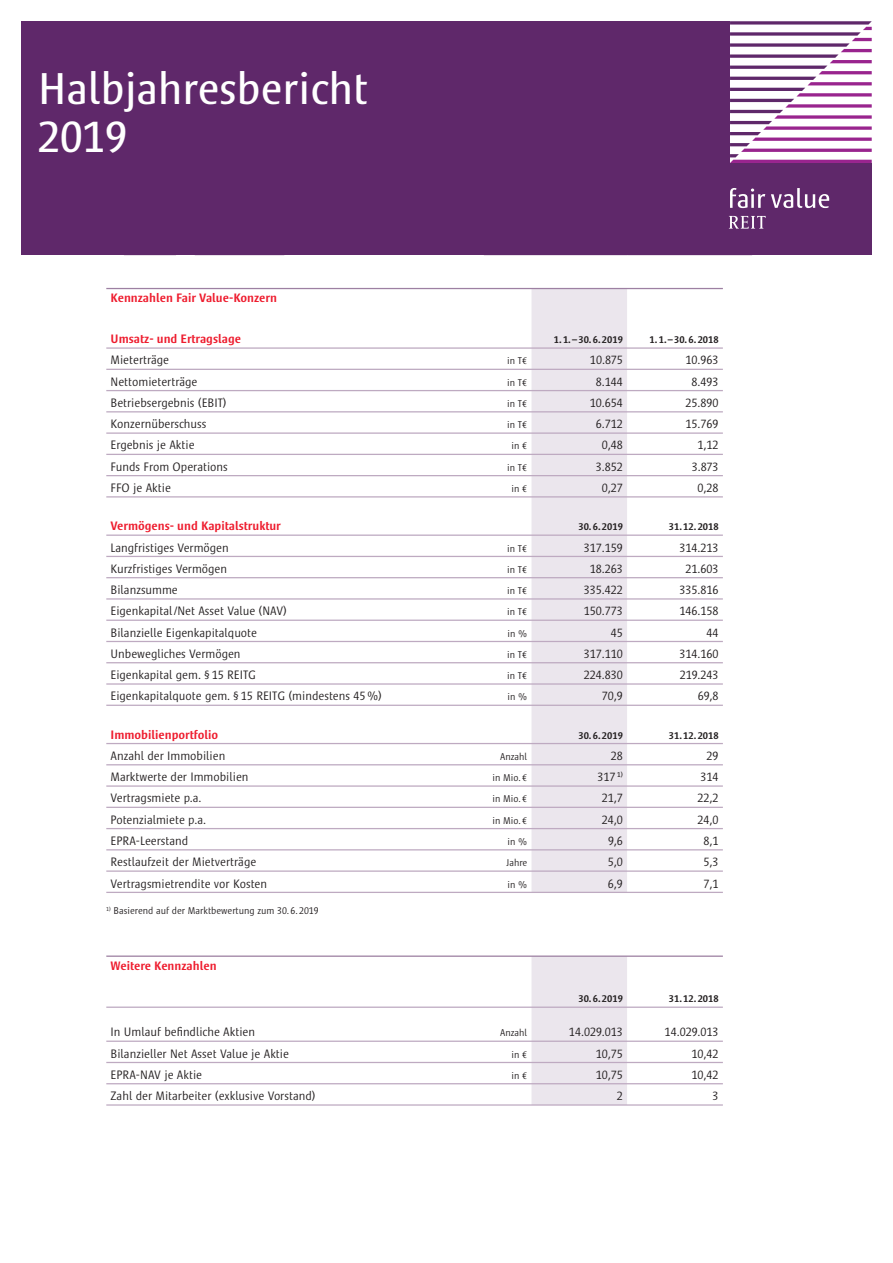
<style>
.page{position:relative;width:893px;height:1263px;background:#fff}
.page>*{position:absolute;margin:0;border:0;box-sizing:border-box;transform-origin:0 0}
.t1{font:45.45px/48px "Satero Sans LT Pro";color:#fff}
.t2{font:300 12.45px "Satero Sans LT Pro";color:#231f20}
.t3{font:500 12.45px "Satero Sans LT Pro";color:#ee1b2d}
.t4{font:300 10.05px "Satero Sans LT Pro";color:#231f20}
.t5{font:500 10.05px "Satero Sans LT Pro";color:#231f20}
</style>
<div class="page">
<div style="left:21px;top:21px;width:851px;height:234px;background:#5f286a"></div>
<svg style="left:728px;top:21px;width:144px;height:208px"></svg>
<div style="left:531px;top:289px;width:96px;height:603px;background:#ebe6ed"></div>
<svg style="left:627px;top:289px;width:96px;height:603px"></svg>
<hr style="left:106px;top:288px;width:617px;height:1px;background:#9d80a2">
<hr style="left:106px;top:347px;width:617px;height:2px;background:#beaac1">
<hr style="left:106px;top:369px;width:617px;height:1px;background:#beaac1">
<hr style="left:106px;top:390px;width:617px;height:1px;background:#beaac1">
<hr style="left:106px;top:411px;width:617px;height:1px;background:#beaac1">
<hr style="left:106px;top:432px;width:617px;height:2px;background:#beaac1">
<hr style="left:106px;top:454px;width:617px;height:1px;background:#beaac1">
<hr style="left:106px;top:475px;width:617px;height:1px;background:#beaac1">
<hr style="left:106px;top:496px;width:617px;height:1px;background:#beaac1">
<hr style="left:106px;top:534px;width:617px;height:2px;background:#beaac1">
<hr style="left:106px;top:556px;width:617px;height:1px;background:#beaac1">
<hr style="left:106px;top:577px;width:617px;height:1px;background:#beaac1">
<hr style="left:106px;top:598px;width:617px;height:2px;background:#beaac1">
<hr style="left:106px;top:620px;width:617px;height:1px;background:#beaac1">
<hr style="left:106px;top:641px;width:617px;height:1px;background:#beaac1">
<hr style="left:106px;top:662px;width:617px;height:1px;background:#beaac1">
<hr style="left:106px;top:683px;width:617px;height:2px;background:#beaac1">
<hr style="left:106px;top:705px;width:617px;height:1px;background:#beaac1">
<hr style="left:106px;top:743px;width:617px;height:1px;background:#beaac1">
<hr style="left:106px;top:764px;width:617px;height:1px;background:#beaac1">
<hr style="left:106px;top:785px;width:617px;height:2px;background:#beaac1">
<hr style="left:106px;top:807px;width:617px;height:1px;background:#beaac1">
<hr style="left:106px;top:828px;width:617px;height:1px;background:#beaac1">
<hr style="left:106px;top:849px;width:617px;height:1px;background:#beaac1">
<hr style="left:106px;top:870px;width:617px;height:2px;background:#beaac1">
<hr style="left:106px;top:892px;width:617px;height:1px;background:#beaac1">
<svg style="left:531px;top:957px;width:192px;height:147px"></svg>
<hr style="left:106px;top:955px;width:617px;height:2px;background:#9d80a2">
<hr style="left:106px;top:1006px;width:617px;height:2px;background:#beaac1">
<hr style="left:106px;top:1040px;width:617px;height:2px;background:#beaac1">
<hr style="left:106px;top:1062px;width:617px;height:1px;background:#beaac1">
<hr style="left:106px;top:1083px;width:617px;height:1px;background:#beaac1">
<hr style="left:106px;top:1104px;width:617px;height:2px;background:#beaac1">
<h1 class="t1" style="left:38px;top:68px;width:331px">Halbjahresbericht<br>2019</h1>
<p class="t3" style="left:111px;top:293px;width:168px">Kennzahlen Fair Value-Konzern</p>
<p class="t3" style="left:111px;top:334px;width:132px">Umsatz- und Ertragslage</p>
<p class="t5" style="left:554px;top:336px;width:71px">1. 1. – 30. 6. 2019</p>
<p class="t5" style="left:650px;top:336px;width:71px">1. 1. – 30. 6. 2018</p>
<p class="t2" style="left:111px;top:355px;width:60px">Mieterträge</p>
<p class="t4" style="left:507px;top:357px;width:21px">in T€</p>
<p class="t2" style="left:590px;top:355px;width:34px">10.875</p>
<p class="t2" style="left:685px;top:355px;width:35px">10.963</p>
<p class="t2" style="left:111px;top:376px;width:88px">Nettomieterträge</p>
<p class="t4" style="left:507px;top:378px;width:21px">in T€</p>
<p class="t2" style="left:596px;top:376px;width:29px">8.144</p>
<p class="t2" style="left:691px;top:376px;width:29px">8.493</p>
<p class="t2" style="left:111px;top:398px;width:118px">Betriebsergebnis (EBIT)</p>
<p class="t4" style="left:507px;top:399px;width:21px">in T€</p>
<p class="t2" style="left:590px;top:398px;width:35px">10.654</p>
<p class="t2" style="left:685px;top:398px;width:35px">25.890</p>
<p class="t2" style="left:111px;top:419px;width:97px">Konzernüberschuss</p>
<p class="t4" style="left:507px;top:421px;width:21px">in T€</p>
<p class="t2" style="left:596px;top:419px;width:29px">6.712</p>
<p class="t2" style="left:685px;top:419px;width:35px">15.769</p>
<p class="t2" style="left:111px;top:440px;width:86px">Ergebnis je Aktie</p>
<p class="t4" style="left:512px;top:442px;width:17px">in €</p>
<p class="t2" style="left:602px;top:440px;width:23px">0,48</p>
<p class="t2" style="left:698px;top:440px;width:23px">1,12</p>
<p class="t2" style="left:111px;top:462px;width:119px">Funds From Operations</p>
<p class="t4" style="left:507px;top:463px;width:21px">in T€</p>
<p class="t2" style="left:596px;top:462px;width:29px">3.852</p>
<p class="t2" style="left:692px;top:462px;width:28px">3.873</p>
<p class="t2" style="left:111px;top:483px;width:62px">FFO je Aktie</p>
<p class="t4" style="left:512px;top:485px;width:17px">in €</p>
<p class="t2" style="left:602px;top:483px;width:23px">0,27</p>
<p class="t2" style="left:698px;top:483px;width:23px">0,28</p>
<p class="t3" style="left:111px;top:521px;width:172px">Vermögens- und Kapitalstruktur</p>
<p class="t5" style="left:578px;top:523px;width:46px">30. 6. 2019</p>
<p class="t5" style="left:669px;top:523px;width:51px">31. 12. 2018</p>
<p class="t2" style="left:111px;top:542px;width:120px">Langfristiges Vermögen</p>
<p class="t4" style="left:507px;top:544px;width:21px">in T€</p>
<p class="t2" style="left:584px;top:542px;width:41px">317.159</p>
<p class="t2" style="left:679px;top:542px;width:41px">314.213</p>
<p class="t2" style="left:111px;top:564px;width:118px">Kurzfristiges Vermögen</p>
<p class="t4" style="left:507px;top:565px;width:21px">in T€</p>
<p class="t2" style="left:590px;top:564px;width:35px">18.263</p>
<p class="t2" style="left:685px;top:564px;width:35px">21.603</p>
<p class="t2" style="left:111px;top:585px;width:69px">Bilanzsumme</p>
<p class="t4" style="left:507px;top:587px;width:21px">in T€</p>
<p class="t2" style="left:584px;top:585px;width:41px">335.422</p>
<p class="t2" style="left:679px;top:585px;width:41px">335.816</p>
<p class="t2" style="left:111px;top:606px;width:178px">Eigenkapital/Net Asset Value (NAV)</p>
<p class="t4" style="left:507px;top:608px;width:21px">in T€</p>
<p class="t2" style="left:584px;top:606px;width:41px">150.773</p>
<p class="t2" style="left:679px;top:606px;width:41px">146.158</p>
<p class="t2" style="left:111px;top:627px;width:148px">Bilanzielle Eigenkapitalquote</p>
<p class="t4" style="left:508px;top:629px;width:21px">in %</p>
<p class="t2" style="left:611px;top:627px;width:14px">45</p>
<p class="t2" style="left:707px;top:627px;width:14px">44</p>
<p class="t2" style="left:111px;top:649px;width:132px">Unbewegliches Vermögen</p>
<p class="t4" style="left:507px;top:650px;width:21px">in T€</p>
<p class="t2" style="left:584px;top:649px;width:41px">317.110</p>
<p class="t2" style="left:679px;top:649px;width:41px">314.160</p>
<p class="t2" style="left:111px;top:670px;width:147px">Eigenkapital gem. § 15 REITG</p>
<p class="t4" style="left:507px;top:672px;width:21px">in T€</p>
<p class="t2" style="left:584px;top:670px;width:41px">224.830</p>
<p class="t2" style="left:680px;top:670px;width:40px">219.243</p>
<p class="t2" style="left:111px;top:691px;width:273px">Eigenkapitalquote gem. § 15 REITG (mindestens 45 %)</p>
<p class="t4" style="left:508px;top:693px;width:21px">in %</p>
<p class="t2" style="left:602px;top:691px;width:23px">70,9</p>
<p class="t2" style="left:698px;top:691px;width:22px">69,8</p>
<p class="t3" style="left:111px;top:730px;width:109px">Immobilienportfolio</p>
<p class="t5" style="left:578px;top:731px;width:46px">30. 6. 2019</p>
<p class="t5" style="left:669px;top:731px;width:51px">31. 12. 2018</p>
<p class="t2" style="left:111px;top:751px;width:116px">Anzahl der Immobilien</p>
<p class="t4" style="left:500px;top:752px;width:29px">Anzahl</p>
<p class="t2" style="left:611px;top:751px;width:14px">28</p>
<p class="t2" style="left:707px;top:751px;width:14px">29</p>
<p class="t2" style="left:111px;top:772px;width:139px">Marktwerte der Immobilien</p>
<p class="t4" style="left:492px;top:774px;width:36px">in Mio. €</p>
<p class="t2" style="left:597px;top:772px;width:27px">317 <sup>1)</sup></p>
<p class="t2" style="left:701px;top:772px;width:20px">314</p>
<p class="t2" style="left:111px;top:793px;width:93px">Vertragsmiete p.a.</p>
<p class="t4" style="left:492px;top:795px;width:36px">in Mio. €</p>
<p class="t2" style="left:602px;top:793px;width:23px">21,7</p>
<p class="t2" style="left:698px;top:793px;width:23px">22,2</p>
<p class="t2" style="left:111px;top:814px;width:97px">Potenzialmiete p.a.</p>
<p class="t4" style="left:492px;top:816px;width:36px">in Mio. €</p>
<p class="t2" style="left:602px;top:814px;width:23px">24,0</p>
<p class="t2" style="left:698px;top:814px;width:23px">24,0</p>
<p class="t2" style="left:111px;top:836px;width:79px">EPRA-Leerstand</p>
<p class="t4" style="left:508px;top:837px;width:21px">in %</p>
<p class="t2" style="left:608px;top:836px;width:16px">9,6</p>
<p class="t2" style="left:704px;top:836px;width:17px">8,1</p>
<p class="t2" style="left:111px;top:857px;width:147px">Restlaufzeit der Mietverträge</p>
<p class="t4" style="left:506px;top:859px;width:23px">Jahre</p>
<p class="t2" style="left:608px;top:857px;width:17px">5,0</p>
<p class="t2" style="left:704px;top:857px;width:17px">5,3</p>
<p class="t2" style="left:111px;top:878px;width:158px">Vertragsmietrendite vor Kosten</p>
<p class="t4" style="left:508px;top:880px;width:21px">in %</p>
<p class="t2" style="left:608px;top:878px;width:17px">6,9</p>
<p class="t2" style="left:704px;top:878px;width:17px">7,1</p>
<p class="t4" style="left:106px;top:907px;width:214px"><sup>1)</sup> Basierend auf der Marktbewertung zum 30. 6. 2019</p>
<p class="t3" style="left:111px;top:960px;width:108px">Weitere Kennzahlen</p>
<p class="t5" style="left:578px;top:995px;width:46px">30. 6. 2019</p>
<p class="t5" style="left:669px;top:995px;width:51px">31. 12. 2018</p>
<p class="t2" style="left:111px;top:1027px;width:146px">In Umlauf befindliche Aktien</p>
<p class="t4" style="left:500px;top:1029px;width:29px">Anzahl</p>
<p class="t2" style="left:569px;top:1027px;width:55px">14.029.013</p>
<p class="t2" style="left:665px;top:1027px;width:55px">14.029.013</p>
<p class="t2" style="left:111px;top:1048px;width:180px">Bilanzieller Net Asset Value je Aktie</p>
<p class="t4" style="left:512px;top:1050px;width:17px">in €</p>
<p class="t2" style="left:596px;top:1048px;width:29px">10,75</p>
<p class="t2" style="left:691px;top:1048px;width:29px">10,42</p>
<p class="t2" style="left:111px;top:1070px;width:93px">EPRA-NAV je Aktie</p>
<p class="t4" style="left:512px;top:1071px;width:17px">in €</p>
<p class="t2" style="left:596px;top:1070px;width:29px">10,75</p>
<p class="t2" style="left:691px;top:1070px;width:29px">10,42</p>
<p class="t2" style="left:111px;top:1091px;width:207px">Zahl der Mitarbeiter (exklusive Vorstand)</p>
<p class="t2" style="left:617px;top:1091px;width:8px">2</p>
<p class="t2" style="left:713px;top:1091px;width:8px">3</p>
</div>
